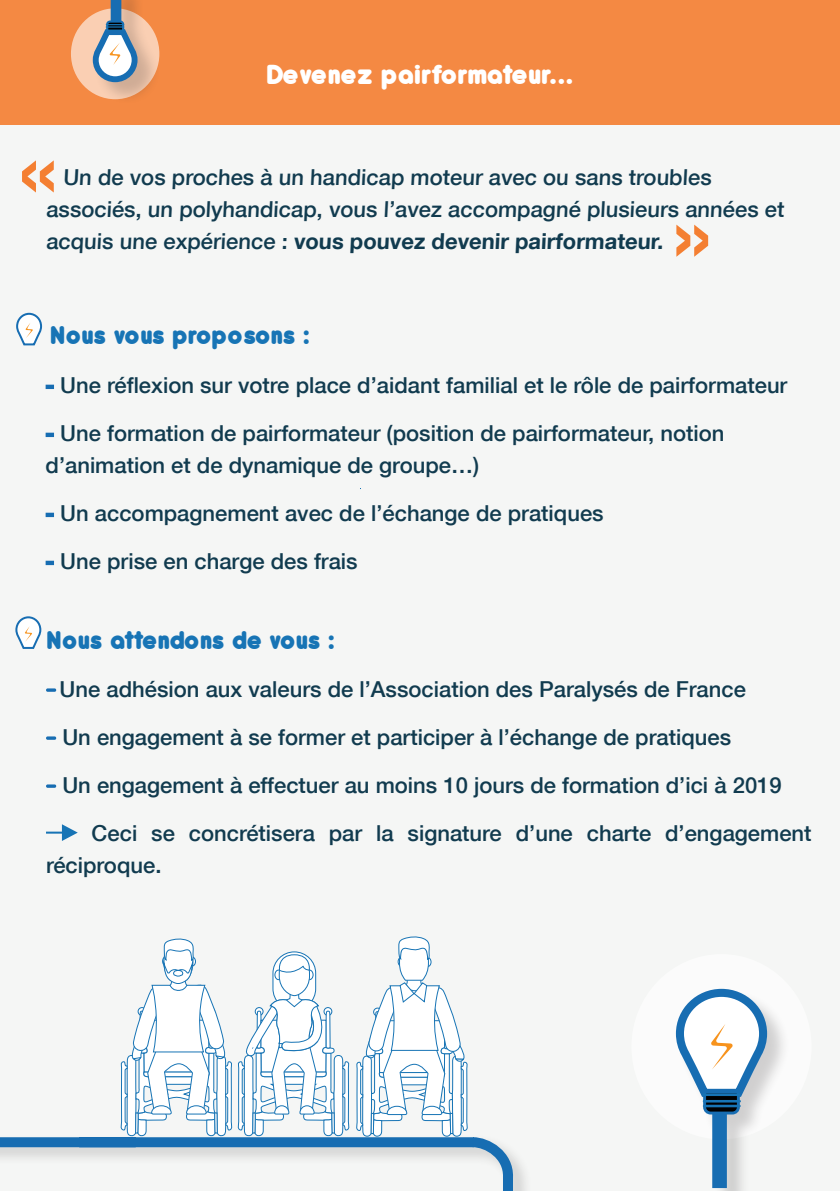
<style>
.page{position:relative;width:840px;height:1191px;background:#fff}
.page>*{position:absolute;margin:0;border:0;box-sizing:border-box;transform-origin:0 0}
.t1{font:800 30px "Antipasto";letter-spacing:-.02em;color:#fff}
.t2{font:800 28px "Antipasto";letter-spacing:-.04em;color:#1774b5}
.t3{font:800 28px "Antipasto";color:#1774b5}
.t4{font:500 22px/32px "Helvetica Neue LT Com";color:#113b4f}
.s1{font-weight:700}
.s2{color:#176db2}
.s3{font-family:"Antipasto";font-weight:400;color:#176db2}
</style>
<div class="page">
<div style="left:0;top:0;width:839px;height:1191px;background:#f5f6f5"></div>
<div style="left:0;top:0;width:839px;height:125px;background:#f48943"></div>
<div style="left:631px;top:954px;width:180px;height:185px;background:#fff;border-radius:50%"></div>
<svg style="left:22px;top:160px;width:32px;height:32px"></svg>
<svg style="left:46px;top:385px;width:8px;height:4px"></svg>
<svg style="left:46px;top:433px;width:8px;height:4px"></svg>
<svg style="left:46px;top:513px;width:8px;height:4px"></svg>
<svg style="left:46px;top:561px;width:8px;height:4px"></svg>
<svg style="left:46px;top:688px;width:11px;height:4px"></svg>
<svg style="left:46px;top:736px;width:11px;height:4px"></svg>
<svg style="left:46px;top:784px;width:11px;height:4px"></svg>
<svg style="left:46px;top:824px;width:32px;height:17px"></svg>
<div style="left:0;top:1134px;width:532px;height:57px;background:#231f20;opacity:.2"></div>
<svg style="left:0;top:936px;width:517px;height:255px"></svg>
<div style="left:676px;top:989px;width:113px;height:202px;background:#231f20;opacity:.2"></div>
<div style="left:711px;top:1111px;width:15px;height:77px;background:#176db2"></div>
<svg style="left:675px;top:988px;width:95px;height:128px"></svg>
<hr style="left:702px;top:1100px;width:38px;height:2px;background:#1774b5">
<hr style="left:702px;top:1093px;width:38px;height:3px;background:#1774b5">
<svg style="left:16px;top:312px;width:27px;height:34px"></svg>
<div style="left:71px;top:8px;width:88px;height:91px;background:#facfb3;border-radius:50%"></div>
<div style="left:94px;top:0;width:66px;height:105px;background:#231f20;opacity:.2"></div>
<div style="left:111px;top:0;width:10px;height:22px;background:#176db2"></div>
<svg style="left:92px;top:19px;width:48px;height:66px"></svg>
<svg style="left:15px;top:616px;width:27px;height:33px"></svg>
<svg style="left:676px;top:225px;width:31px;height:32px"></svg>
<h1 class="t1" style="left:266px;top:49px;width:309px">Devenez pairformateur...</h1>
<p class="t4" style="left:46px;top:161px;width:740px;text-indent:17px">Un de vos proches à un handicap moteur avec ou sans troubles associés, un polyhandicap, vous l’avez accompagné plusieurs années et acquis une expérience : <span class="s1">vous pouvez devenir pairformateur.</span></p>
<p class="t3" style="left:50px;top:312px;width:261px">Nous vous proposons :</p>
<p class="t4" style="left:45px;top:369px;width:743px"><span class="s2">-</span> Une réflexion sur votre place d’aidant familial et le rôle de pairformateur</p>
<p class="t4" style="left:45px;top:417px;width:680px"><span class="s2">-</span> Une formation de pairformateur (position de pairformateur, notion d’animation et de dynamique de groupe…)</p>
<p class="t4" style="left:45px;top:497px;width:559px"><span class="s2">-</span> Un accompagnement avec de l’échange de pratiques</p>
<p class="t4" style="left:45px;top:545px;width:313px"><span class="s2">-</span> Une prise en charge des frais</p>
<p class="t2" style="left:46px;top:617px;width:290px">Nous attendons de vous :</p>
<p class="t4" style="left:46px;top:673px;width:701px"><span class="s3">-</span> Une adhésion aux valeurs de l’Association des Paralysés de France</p>
<p class="t4" style="left:46px;top:721px;width:686px"><span class="s3">-</span> Un engagement à se former et participer à l’échange de pratiques</p>
<p class="t4" style="left:92px;top:761px;width:721px;line-height:48px;text-indent:-46px"><span class="s3">-</span> Un engagement à effectuer au moins 10 jours de formation d’ici à 2019<br>Ceci se concrétisera par la signature d’une charte d’engagement</p>
<p class="t4" style="left:46px;top:849px;width:117px">réciproque.</p>
</div>
